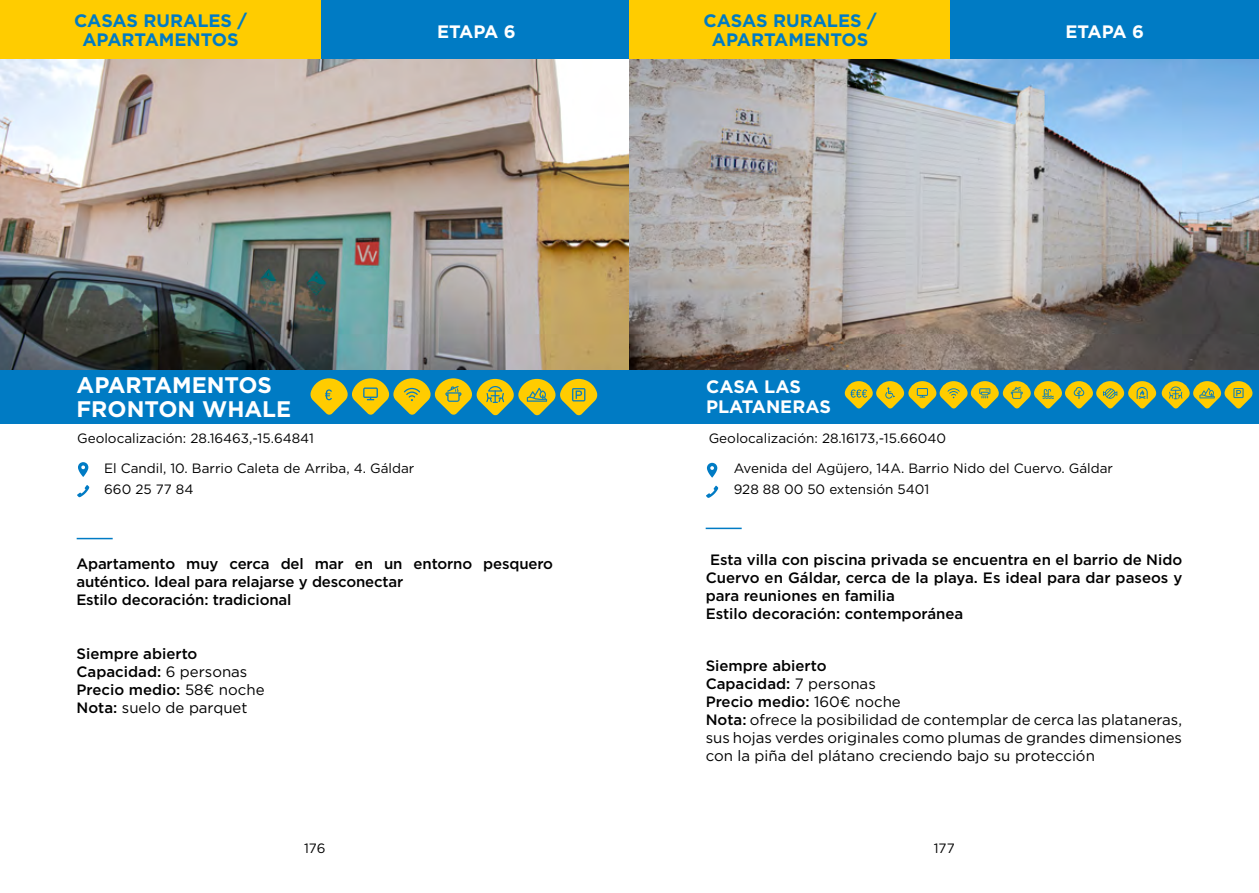
<style>
.page{position:relative;width:1259px;height:893px;background:#fff}
.page>*{position:absolute;margin:0;border:0;box-sizing:border-box;transform-origin:0 0}
.t1{font:700 22.5px/24px "Gotham";color:#fff}
.t2{font:700 18px/19.5px "Gotham";color:#007bc4;text-align:center}
.t3{font:700 18px/19.5px "Gotham";color:#fff}
.t4{font:500 15px/18px "Gotham";letter-spacing:-.01em;color:#000}
.t5{font:15px/18px "Gotham Pro";color:#000}
.t6{font:500 15px/18px "Gotham Pro";color:#000}
.t7{font:13.5px/21px "Gotham";color:#000}
.s1{font-weight:400}
.s2{font-weight:500}
</style>
<div class="page">
<div style="left:0;top:0;width:322px;height:60px;background:#fc0"></div>
<div style="left:321px;top:0;width:308px;height:60px;background:#007bc4"></div>
<div style="left:0;top:370px;width:629px;height:53px;background:#007bc4"></div>
<div style="left:629px;top:0;width:321px;height:60px;background:#fc0"></div>
<div style="left:950px;top:0;width:309px;height:60px;background:#007bc4"></div>
<div style="left:629px;top:370px;width:630px;height:53px;background:#007bc4"></div>
<img style="left:0;top:60px;width:1259px;height:310px">
<hr style="left:77px;top:538px;width:36px;height:1px;background:#007bc4">
<svg style="left:78px;top:462px;width:10px;height:15px"></svg>
<svg style="left:77px;top:485px;width:12px;height:12px"></svg>
<svg style="left:310px;top:378px;width:288px;height:38px"></svg>
<hr style="left:705px;top:528px;width:36px;height:1px;background:#007bc4">
<svg style="left:707px;top:463px;width:10px;height:15px"></svg>
<svg style="left:706px;top:486px;width:12px;height:12px"></svg>
<svg style="left:844px;top:381px;width:408px;height:28px"></svg>
<p class="t2" style="left:74px;top:10px;width:175px">CASAS RURALES /<br>APARTAMENTOS</p>
<p class="t3" style="left:437px;top:22px;width:80px">ETAPA 6</p>
<p class="t2" style="left:703px;top:10px;width:175px">CASAS RURALES /<br>APARTAMENTOS</p>
<p class="t3" style="left:1065px;top:22px;width:80px">ETAPA 6</p>
<h1 class="t1" style="left:77px;top:373px;width:216px">APARTAMENTOS<br>FRONTON WHALE</h1>
<p class="t3" style="left:706px;top:377px;width:126px">CASA LAS<br>PLATANERAS</p>
<p class="t7" style="left:77px;top:427px;width:238px">Geolocalización: 28.16463,-15.64841</p>
<p class="t7" style="left:708px;top:427px;width:239px">Geolocalización: 28.16173,-15.66040</p>
<p class="t7" style="left:104px;top:458px;width:312px">El Candil, 10. Barrio Caleta de Arriba, 4. Gáldar<br>660 25 77 84</p>
<p class="t7" style="left:733px;top:458px;width:381px">Avenida del Agüjero, 14A. Barrio Nido del Cuervo. Gáldar<br>928 88 00 50 extensión 5401</p>
<p class="t4" style="left:76px;top:555px;width:478px">Apartamento muy cerca del mar en un entorno pesquero auténtico. Ideal para relajarse y desconectar<br>Estilo decoración: tradicional</p>
<p class="t4" style="left:705px;top:551px;width:478px">Esta villa con piscina privada se encuentra en el barrio de Nido Cuervo en Gáldar, cerca de la playa. Es ideal para dar paseos y para reuniones en familia<br>Estilo decoración: contemporánea</p>
<p class="t6" style="left:77px;top:645px;width:189px">Siempre abierto<br>Capacidad: <span class="s1">6 personas<br></span>Precio medio: <span class="s1">58€ noche<br></span>Nota: <span class="s1">suelo de parquet</span></p>
<p class="t5" style="left:705px;top:656px;width:478px"><span class="s2">Siempre abierto<br>Capacidad:</span> 7 personas<br><span class="s2">Precio medio:</span> 160€ noche<br><span class="s2">Nota:</span> ofrece la posibilidad de contemplar de cerca las plataneras, sus hojas verdes originales como plumas de grandes dimensiones con la piña del plátano creciendo bajo su protección</p>
<p class="t7" style="left:304px;top:838px;width:23px">176</p>
<p class="t7" style="left:933px;top:838px;width:22px">177</p>
</div>
